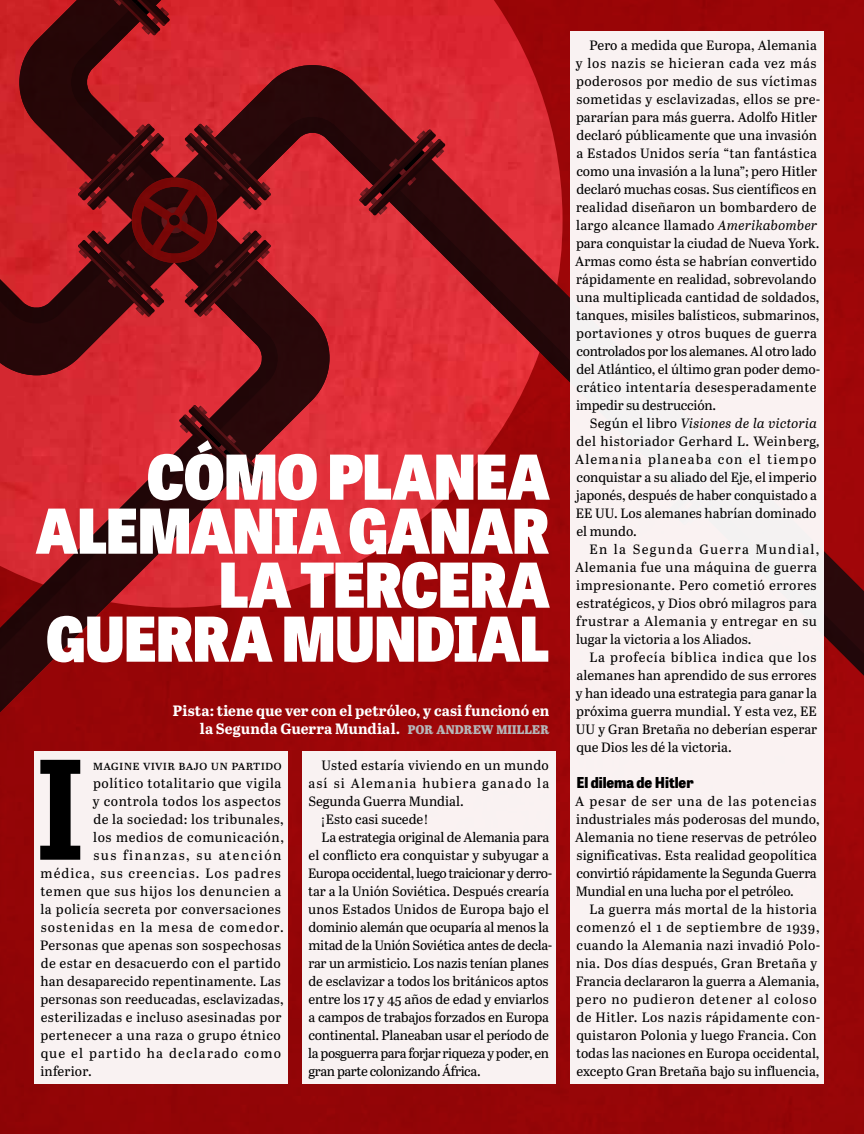
<style>
.page{position:relative;width:864px;height:1134px;background:#fff}
.page>*{position:absolute;margin:0;border:0;box-sizing:border-box;transform-origin:0 0}
.t1{font:700 136.05px "Tablet Gothic Narrow";color:#000}
.t2{font:800 61.5px/54px "Tablet Gothic Narrow";color:#fff;text-align:right}
.t3{font:700 15px/18px "Abril Text";color:#fff;text-align:right}
.t4{font:800 15px "Tablet Gothic Narrow";color:#000}
.t5{font:13.5px/18px "Abril Text";letter-spacing:.005em;color:#000}
.t6{font:13.5px/18px "Abril Text";letter-spacing:.025em;color:#000}
.t7{font:13.5px/18px "Abril Text";letter-spacing:-.015em;color:#000}
.t8{font:13.5px/18px "Abril Text";letter-spacing:.04em;color:#000}
.s1{font-family:"Abril Titling Eb";font-weight:400;font-size:12.6px;color:#b5b7b9}
.s2{font-style:italic}
</style>
<div class="page">
<img style="left:0;top:0;width:864px;height:1134px">
<div style="left:34px;top:752px;width:254px;height:332px;background:#f9f2f2"></div>
<div style="left:570px;top:32px;width:253px;height:1052px;background:#faf2f2"></div>
<div style="left:302px;top:752px;width:253px;height:332px;background:#f9f2f2"></div>
<h2 class="t2" style="left:36px;top:447px;width:515px">CÓMO PLANEA<br>ALEMANIA GANAR<br>LA TERCERA<br>GUERRA MUNDIAL</h2>
<p class="t3" style="left:173px;top:701px;width:378px">Pista: tiene que ver con el petróleo, y casi funcionó en la Segunda Guerra Mundial. <span class="s1">POR ANDREW MIILLER</span></p>
<h1 class="t1" style="left:35px;top:715px;width:53px">I</h1>
<p class="t5" style="left:93px;top:755px;width:191px">magine vivir bajo un partido</p>
<p class="t5" style="left:93px;top:773px;width:190px">político totalitario que vigila</p>
<p class="t5" style="left:93px;top:791px;width:190px">y controla todos los aspectos</p>
<p class="t5" style="left:93px;top:809px;width:192px">de la sociedad: los tribunales,</p>
<p class="t5" style="left:93px;top:827px;width:192px">los medios de comunicación,</p>
<p class="t5" style="left:93px;top:845px;width:189px">sus finanzas, su atención</p>
<p class="t5" style="left:41px;top:863px;width:242px">médica, sus creencias. Los padres</p>
<p class="t5" style="left:40px;top:881px;width:243px">temen que sus hijos los denuncien a</p>
<p class="t5" style="left:40px;top:899px;width:242px">la policía secreta por conversaciones</p>
<p class="t5" style="left:41px;top:917px;width:244px">sostenidas en la mesa de comedor.</p>
<p class="t5" style="left:40px;top:935px;width:242px">Personas que apenas son sospechosas</p>
<p class="t5" style="left:41px;top:953px;width:242px">de estar en desacuerdo con el partido</p>
<p class="t5" style="left:40px;top:971px;width:242px">han desaparecido repentinamente. Las</p>
<p class="t5" style="left:40px;top:989px;width:245px">personas son reeducadas, esclavizadas,</p>
<p class="t5" style="left:41px;top:1007px;width:242px">esterilizadas e incluso asesinadas por</p>
<p class="t5" style="left:40px;top:1025px;width:242px">pertenecer a una raza o grupo étnico</p>
<p class="t5" style="left:41px;top:1043px;width:242px">que el partido ha declarado como</p>
<p class="t5" style="left:40px;top:1061px;width:53px">inferior.</p>
<p class="t5" style="left:322px;top:755px;width:229px">Usted estaría viviendo en un mundo</p>
<p class="t5" style="left:309px;top:773px;width:242px">así si Alemania hubiera ganado la</p>
<p class="t5" style="left:308px;top:791px;width:157px">Segunda Guerra Mundial.</p>
<p class="t5" style="left:321px;top:809px;width:109px">¡Esto casi sucede!</p>
<p class="t5" style="left:322px;top:827px;width:229px">La estrategia original de Alemania para</p>
<p class="t5" style="left:309px;top:845px;width:242px">el conflicto era conquistar y subyugar a</p>
<p class="t5" style="left:308px;top:863px;width:246px">Europa occidental, luego traicionar y derro-</p>
<p class="t5" style="left:308px;top:881px;width:243px">tar a la Unión Soviética. Después crearía</p>
<p class="t5" style="left:308px;top:899px;width:242px">unos Estados Unidos de Europa bajo el</p>
<p class="t5" style="left:309px;top:917px;width:242px">dominio alemán que ocuparía al menos la</p>
<p class="t5" style="left:308px;top:935px;width:246px">mitad de la Unión Soviética antes de decla-</p>
<p class="t5" style="left:308px;top:953px;width:242px">rar un armisticio. Los nazis tenían planes</p>
<p class="t5" style="left:309px;top:971px;width:242px">de esclavizar a todos los británicos aptos</p>
<p class="t5" style="left:309px;top:989px;width:242px">entre los 17 y 45 años de edad y enviarlos</p>
<p class="t5" style="left:309px;top:1007px;width:242px">a campos de trabajos forzados en Europa</p>
<p class="t5" style="left:309px;top:1025px;width:242px">continental. Planeaban usar el período de</p>
<p class="t5" style="left:308px;top:1043px;width:242px">la posguerra para forjar riqueza y poder, en</p>
<p class="t5" style="left:309px;top:1061px;width:174px">gran parte colonizando África.</p>
<p class="t5" style="left:575px;top:35px;width:247px;text-indent:14px">Pero a medida que Europa, Alemania y los nazis se hicieran cada vez más poderosos por medio de sus víctimas sometidas y esclavizadas, ellos se pre&shy;pararían para más guerra. Adolfo Hitler declaró públicamente que una invasión a Estados Unidos sería “tan fantástica como una invasión a la luna”; pero Hitler declaró muchas cosas. Sus científicos en realidad diseñaron un bombardero de largo alcance llamado <span class="s2">Amerikabomber </span>para conquistar la ciudad de Nueva York.<br>Armas como ésta se habrían convertido rápidamente en realidad, sobrevolando una multiplicada cantidad de soldados, tanques, misiles balísticos, submarinos, portaviones y otros buques de guerra controlados por los alemanes. Al otro lado del Atlántico, el último gran poder demo&shy;crático intentaría desesperadamente impedir su destrucción.</p>
<p class="t5" style="left:575px;top:413px;width:247px;text-indent:15px">Según el libro <span class="s2">Visiones de la victoria </span>del historiador Gerhard L. Weinberg<span class="s2">, </span>Alemania planeaba con el tiempo conquistar a su aliado del Eje, el imperio japonés, después de haber conquistado a EE UU. Los alemanes habrían dominado el mundo.</p>
<p class="t8" style="left:575px;top:539px;width:246px;text-indent:14px">En la Segunda Guerra Mundial, Alemania fue una máquina de guerra impresionante. Pero cometió errores estratégicos, y Dios obró milagros para frustrar a Alemania y entregar en su lugar la victoria a los Aliados.</p>
<p class="t5" style="left:576px;top:647px;width:243px;text-align:justify;text-indent:14px">La profecía bíblica indica que los alemanes han aprendido de sus errores y han ideado una estrategia para ganar la próxima guerra mundial. Y esta vez, EE UU y Gran Bretaña no deberían esperar que Dios les dé la victoria.</p>
<p class="t4" style="left:576px;top:771px;width:119px">El dilema de Hitler</p>
<p class="t7" style="left:575px;top:791px;width:246px">A pesar de ser una de las potencias industriales más poderosas del mundo, Alemania no tiene reservas de petróleo significativas. Esta realidad geopolítica convirtió rápidamente la Segunda Guerra Mundial en una lucha por el petróleo.</p>
<p class="t6" style="left:576px;top:899px;width:246px;text-indent:14px">La guerra más mortal de la historia comenzó el 1 de septiembre de 1939, cuando la Alemania nazi invadió Polo&shy;nia. Dos días después, Gran Bretaña y Francia declararon la guerra a Alemania, pero no pudieron detener al coloso de Hitler. Los nazis rápidamente con&shy;quistaron Polonia y luego Francia. Con todas las naciones en Europa occidental, excepto Gran Bretaña bajo su influencia,</p>
</div>
